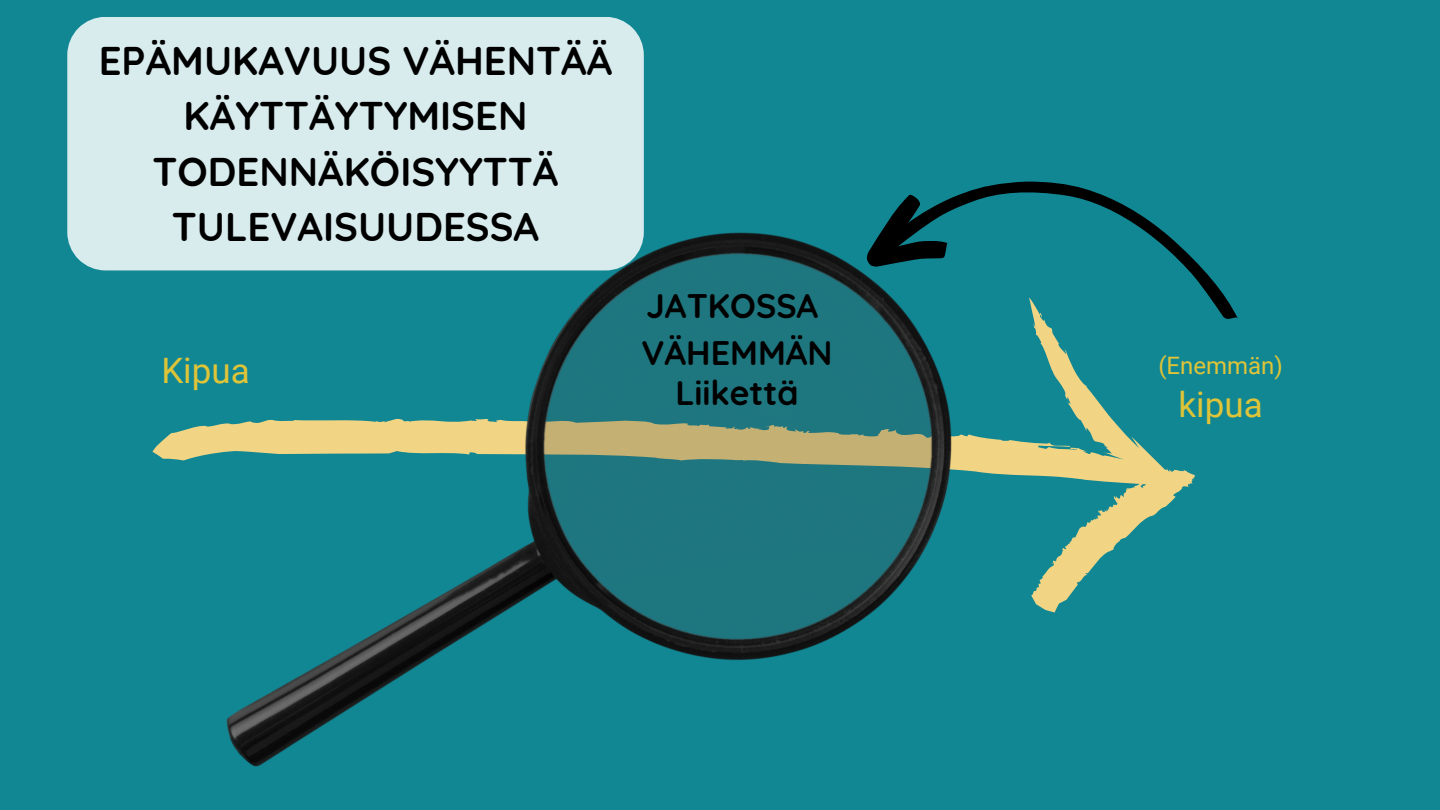
<style>
.page{position:relative;width:1440px;height:810px;background:#128794}
.page>*{position:absolute;margin:0;border:0;box-sizing:border-box;transform-origin:0 0}
.t1{font:700 40px/55.5px "Quicksand";color:#000;text-align:center}
.t2{font:35px "Roboto";color:#dfc438}
.t3{font:700 34px "Quicksand";color:#000}
.t4{font:24px "Roboto";color:#dfc438}
</style>
<div class="page">
<svg style="left:152px;top:354px;width:1016px;height:122px"></svg>
<svg style="left:1067px;top:402px;width:3px;height:4px"></svg>
<svg style="left:1029px;top:469px;width:166px;height:143px"></svg>
<img style="left:227px;top:232px;width:724px;height:534px">
<svg style="left:867px;top:181px;width:371px;height:173px"></svg>
<svg style="left:865px;top:188px;width:93px;height:95px"></svg>
<div style="left:67px;top:17px;width:577px;height:253px;background:#d8ebed"></div>
<p class="t1" style="left:99px;top:32px;width:515px">EPÄMUKAVUUS VÄHENTÄÄ<br>KÄYTTÄYTYMISEN<br>TODENNÄKÖISYYTTÄ<br>TULEVAISUUDESSA</p>
<p class="t2" style="left:161px;top:351px;width:90px">Kipua</p>
<p class="t3" style="left:646px;top:284px;width:174px">JATKOSSA</p>
<p class="t3" style="left:642px;top:331px;width:193px">VÄHEMMÄN</p>
<p class="t3" style="left:675px;top:371px;width:125px">Liikettä</p>
<p class="t4" style="left:1158px;top:352px;width:126px">(Enemmän)</p>
<p class="t2" style="left:1179px;top:385px;width:86px">kipua</p>
</div>
